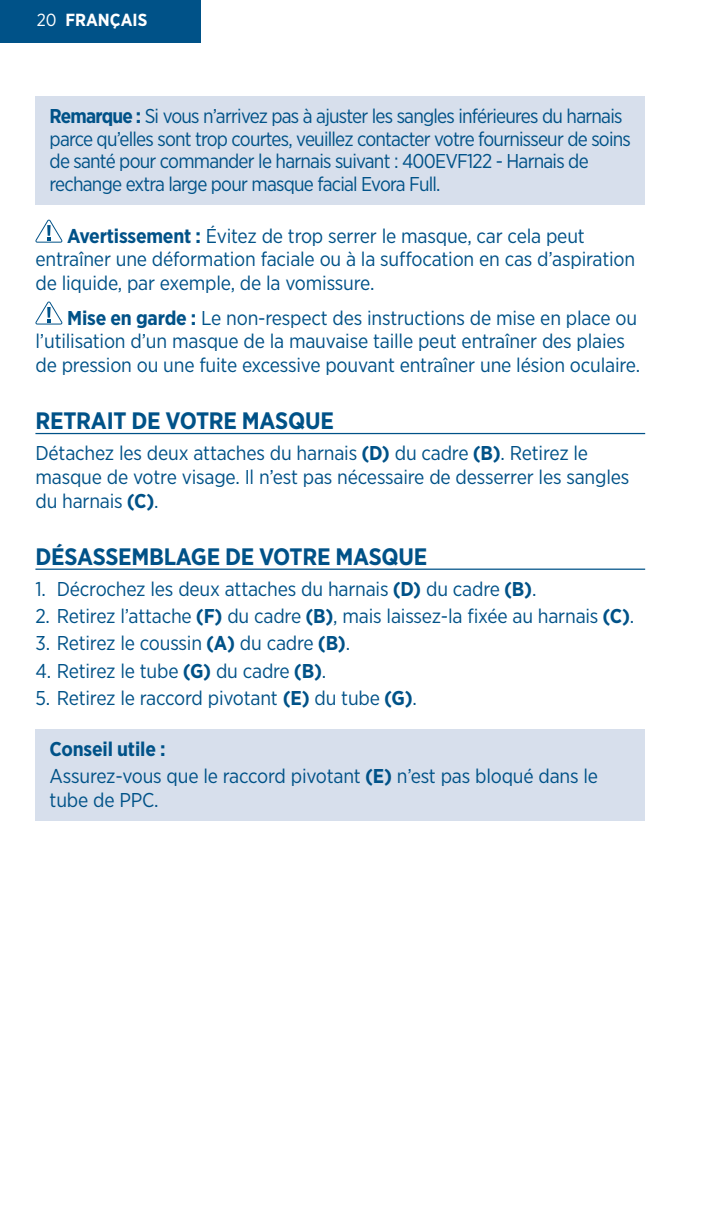
<style>
.page{position:relative;width:709px;height:1205px;background:#fff}
.page>*{position:absolute;margin:0;border:0;box-sizing:border-box;transform-origin:0 0}
.t1{font:700 23.75px "Gotham Narrow";letter-spacing:-.01em;color:#005288}
.t2{font:20px/23.8px "Gotham Narrow";letter-spacing:-.01em;color:#005288}
.t3{font:20px/22.5px "Gotham Narrow";letter-spacing:-.04em;color:#005288}
.t4{font:700 17.5px "Gotham Narrow";color:#fff}
.s1{font-weight:400}
.s2{font-weight:700}
</style>
<div class="page">
<div style="left:0;top:0;width:201px;height:43px;background:#005288"></div>
<hr style="left:35px;top:433px;width:610px;height:1px;background:#005288">
<hr style="left:35px;top:568px;width:610px;height:2px;background:#005288">
<div style="left:35px;top:96px;width:610px;height:109px;background:#d7dfec"></div>
<svg style="left:35px;top:219px;width:27px;height:24px"></svg>
<svg style="left:47px;top:225px;width:4px;height:11px"></svg>
<svg style="left:35px;top:301px;width:27px;height:23px"></svg>
<svg style="left:47px;top:307px;width:4px;height:11px"></svg>
<div style="left:35px;top:729px;width:610px;height:92px;background:#d7dfec"></div>
<p class="t4" style="left:37px;top:8px;width:51px"><span class="s1">20</span> Fran</p>
<p class="t4" style="left:110px;top:8px;width:21px">çais</p>
<p class="t3" style="left:50px;top:104px;width:583px"><span class="s2">Remarque :</span> Si vous n’arrivez pas à ajuster les sangles inférieures du harnais parce qu’elles sont trop courtes, veuillez contacter votre fournisseur de soins de santé pour commander le harnais suivant : 400EVF122 - Harnais de rechange extra large pour masque facial Evora Full.</p>
<p class="t2" style="left:35px;top:223px;width:601px;text-indent:32px"><span class="s2">Avertissement :</span> Évitez de trop serrer le masque, car cela peut entraîner une déformation faciale ou à la suffocation en cas d’aspiration de liquide, par exemple, de la vomissure.</p>
<p class="t2" style="left:35px;top:305px;width:606px;text-indent:32px"><span class="s2">Mise en garde :</span> Le non-respect des instructions de mise en place ou l’utilisation d’un masque de la mauvaise taille peut entraîner des plaies de pression ou une fuite excessive pouvant entraîner une lésion oculaire.</p>
<p class="t1" style="left:35px;top:406px;width:300px">RETRAIT DE VOTRE MASQUE</p>
<p class="t2" style="left:35px;top:441px;width:595px">Détachez les deux attaches du harnais <span class="s2">(D)</span> du cadre <span class="s2">(B)</span>. Retirez le masque de votre visage. Il n’est pas nécessaire de desserrer les sangles du harnais <span class="s2">(C)</span>.</p>
<p class="t1" style="left:35px;top:541px;width:393px">DÉSASSEMBLAGE DE VOTRE MASQUE</p>
<p class="t2" style="left:35px;top:576px;width:502px">1. Décrochez les deux attaches du harnais <span class="s2">(D)</span> du cadre <span class="s2">(B)</span>.</p>
<p class="t2" style="left:35px;top:604px;width:600px">2. Retirez l’attache <span class="s2">(F)</span> du cadre <span class="s2">(B)</span>, mais laissez-la fixée au harnais <span class="s2">(C)</span>.</p>
<p class="t2" style="left:35px;top:631px;width:316px">3. Retirez le coussin <span class="s2">(A)</span> du cadre <span class="s2">(B)</span>.</p>
<p class="t2" style="left:35px;top:658px;width:292px">4. Retirez le tube <span class="s2">(G)</span> du cadre <span class="s2">(B)</span>.</p>
<p class="t2" style="left:35px;top:686px;width:383px">5. Retirez le raccord pivotant <span class="s2">(E)</span> du tube <span class="s2">(G)</span>.</p>
<p class="t2" style="left:50px;top:735px;width:550px;line-height:27.2px"><span class="s2">Conseil utile :<br></span>Assurez-vous que le raccord pivotant <span class="s2">(E)</span> n’est pas bloqué dans le</p>
<p class="t2" style="left:50px;top:787px;width:110px">tube de PPC.</p>
</div>
